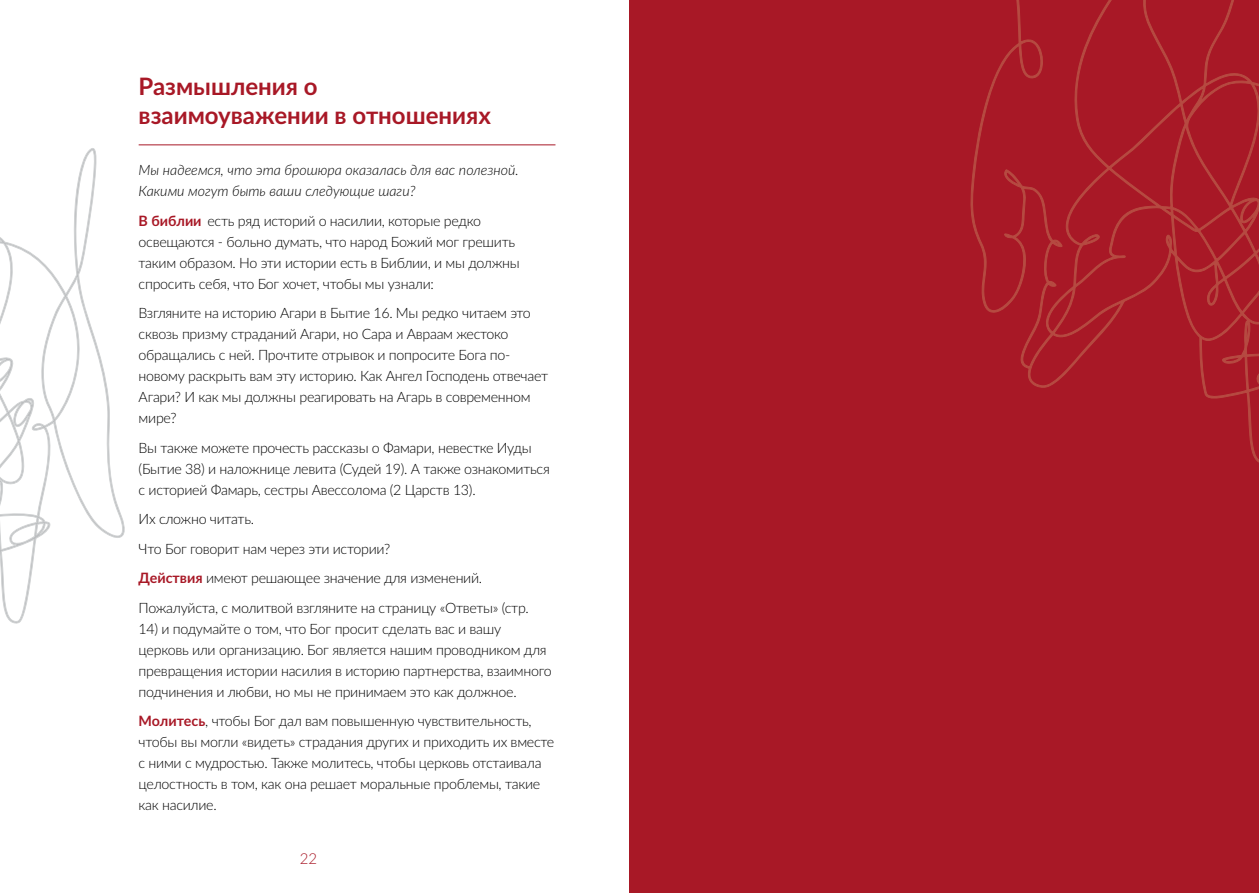
<style>
.page{position:relative;width:1259px;height:893px;background:#fff}
.page>*{position:absolute;margin:0;border:0;box-sizing:border-box;transform-origin:0 0}
.t1{font:700 24px/28.8px "Lato";color:#a81826}
.t2{font:300 15px "Lato";color:#a81826}
.t3{font:300 14.25px/21px "Lato";letter-spacing:-.02em;color:#000}
.t4{font:italic 300 14.25px/21.6px "Lato";color:#000}
.s1{font-weight:700;color:#a81826}
</style>
<div class="page">
<hr style="left:139px;top:144px;width:416px;height:1px;background:#a81826">
<div style="left:629px;top:0;width:630px;height:893px;background:#a81826"></div>
<svg style="left:970px;top:0;width:289px;height:463px"></svg>
<svg style="left:0;top:148px;width:125px;height:476px"></svg>
<h1 class="t1" style="left:139px;top:71px;width:354px">Размышления о взаимоуважении в отношениях</h1>
<p class="t4" style="left:139px;top:158px;width:381px">Мы надеемся, что эта брошюра оказалась для вас полезной.<br>Какими могут быть ваши следующие шаги?</p>
<p class="t3" style="left:139px;top:210px;width:382px"><span class="s1">В библии</span> есть ряд историй о насилии, которые редко освещаются - больно думать, что народ Божий мог грешить таким образом. Но эти истории есть в Библии, и мы должны спросить себя, что Бог хочет, чтобы мы узнали:</p>
<p class="t3" style="left:139px;top:302px;width:411px">Взгляните на историю Агари в Бытие 16. Мы редко читаем это сквозь призму страданий Агари, но Сара и Авраам жестоко обращались с ней. Прочтите отрывок и попросите Бога по&shy;новому раскрыть вам эту историю. Как Ангел Господень отвечает Агари? И как мы должны реагировать на Агарь в современном мире?</p>
<p class="t3" style="left:139px;top:437px;width:413px">Вы также можете прочесть рассказы о Фамари, невестке Иуды (Бытие 38) и наложнице левита (Судей 19). А также ознакомиться с историей Фамарь, сестры Авессолома (2 Царств 13).</p>
<p class="t3" style="left:139px;top:504px;width:392px;line-height:29.5px">Их сложно читать.<br>Что Бог говорит нам через эти истории?<br><span class="s1">Действия</span> имеют решающее значение для изменений.<br>Пожалуйста, с молитвой взгляните на страницу «Ответы» (стр.</p>
<p class="t3" style="left:139px;top:618px;width:414px">14) и подумайте о том, что Бог просит сделать вас и вашу церковь или организацию. Бог является нашим проводником для превращения истории насилия в историю партнерства, взаимного подчинения и любви, но мы не принимаем это как должное.</p>
<p class="t3" style="left:139px;top:710px;width:417px"><span class="s1">Молитесь</span>, чтобы Бог дал вам повышенную чувствительность, чтобы вы могли «видеть» страдания других и приходить их вместе с ними с мудростью. Также молитесь, чтобы церковь отстаивала целостность в том, как она решает моральные проблемы, такие как насилие.</p>
<p class="t2" style="left:300px;top:848px;width:19px">22</p>
</div>
